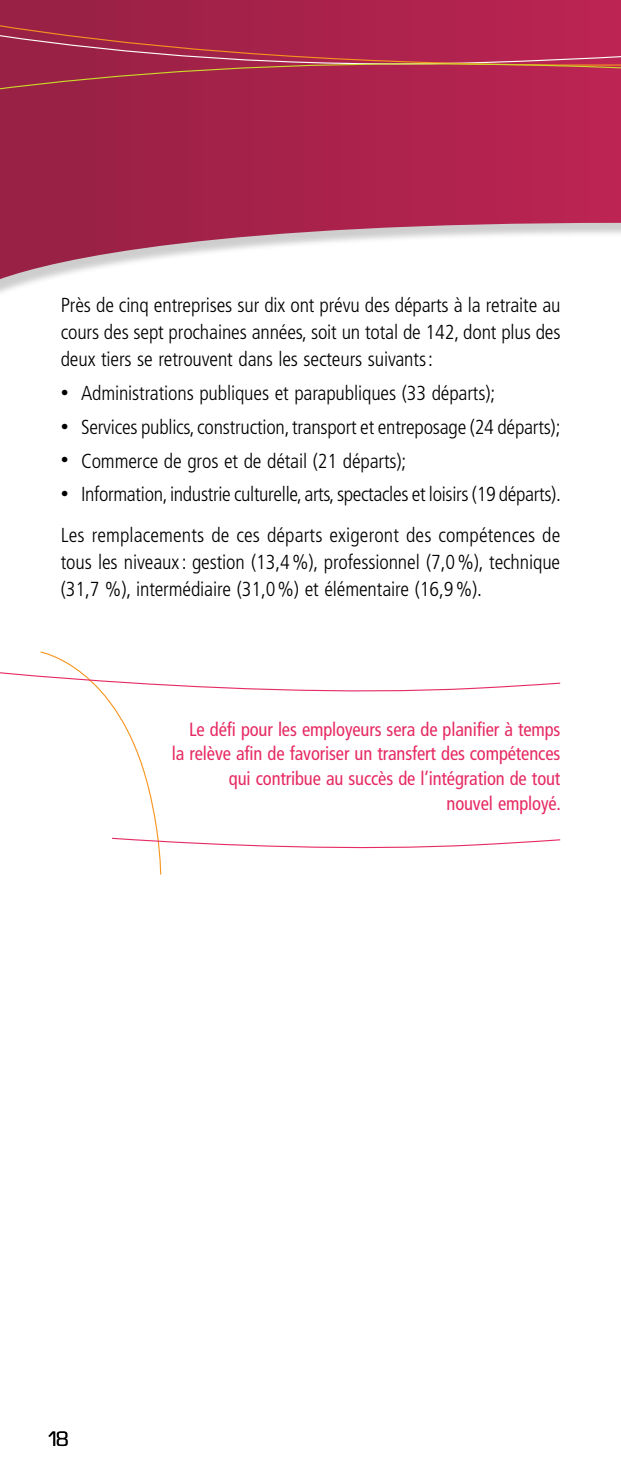
<style>
.page{position:relative;width:621px;height:1479px;background:#fff}
.page>*{position:absolute;margin:0;border:0;box-sizing:border-box;transform-origin:0 0}
.t1{font:300 condensed 20.25px/27px "Frutiger";letter-spacing:-.005em;color:#000}
.t2{font:condensed 19.12px/24.8px "Frutiger";letter-spacing:-.005em;color:#e62a63;text-align:right}
.t3{font:18px "Euro Technic";color:#000}
.s1{font-size:15.75px}
</style>
<div class="page">
<svg style="left:0;top:141px;width:620px;height:138px"></svg>
<svg style="left:0;top:0;width:620px;height:63px"></svg>
<svg style="left:0;top:63px;width:620px;height:78px"></svg>
<svg style="left:620px;top:0;width:1px;height:234px"></svg>
<svg style="left:0;top:651px;width:561px;height:224px"></svg>
<p class="t1" style="left:61px;top:292px;width:501px;text-align:justify">Près de cinq entreprises sur dix ont prévu des départs à la retraite au cours des sept prochaines années, soit un total de 142, dont plus des deux tiers se retrouvent dans les secteurs suivants:</p>
<p class="t1" style="left:61px;top:380px;width:436px"><span class="s1">•</span> Administrations publiques et parapubliques (33 départs);</p>
<p class="t1" style="left:61px;top:413px;width:501px"><span class="s1">•</span> Services publics, construction, transport et entreposage (24 départs);</p>
<p class="t1" style="left:61px;top:447px;width:347px"><span class="s1">•</span> Commerce de gros et de détail (21 départs);</p>
<p class="t1" style="left:61px;top:474px;width:502px;line-height:40.5px"><span class="s1">•</span> Information, industrie culturelle, arts, spectacles et loisirs (19 départs).<br>Les remplacements de ces départs exigeront des compétences de</p>
<p class="t1" style="left:61px;top:548px;width:501px">tous les niveaux: gestion (13,4%), professionnel (7,0%), technique (31,7 %), intermédiaire (31,0%) et élémentaire (16,9%).</p>
<p class="t2" style="left:172px;top:716px;width:391px">Le défi pour les employeurs sera de planifier à temps<br>la relève afin de favoriser un transfert des compétences qui contribue au succès de l’intégration de tout<br>nouvel employé.</p>
<p class="t3" style="left:48px;top:1426px;width:22px">18</p>
</div>
